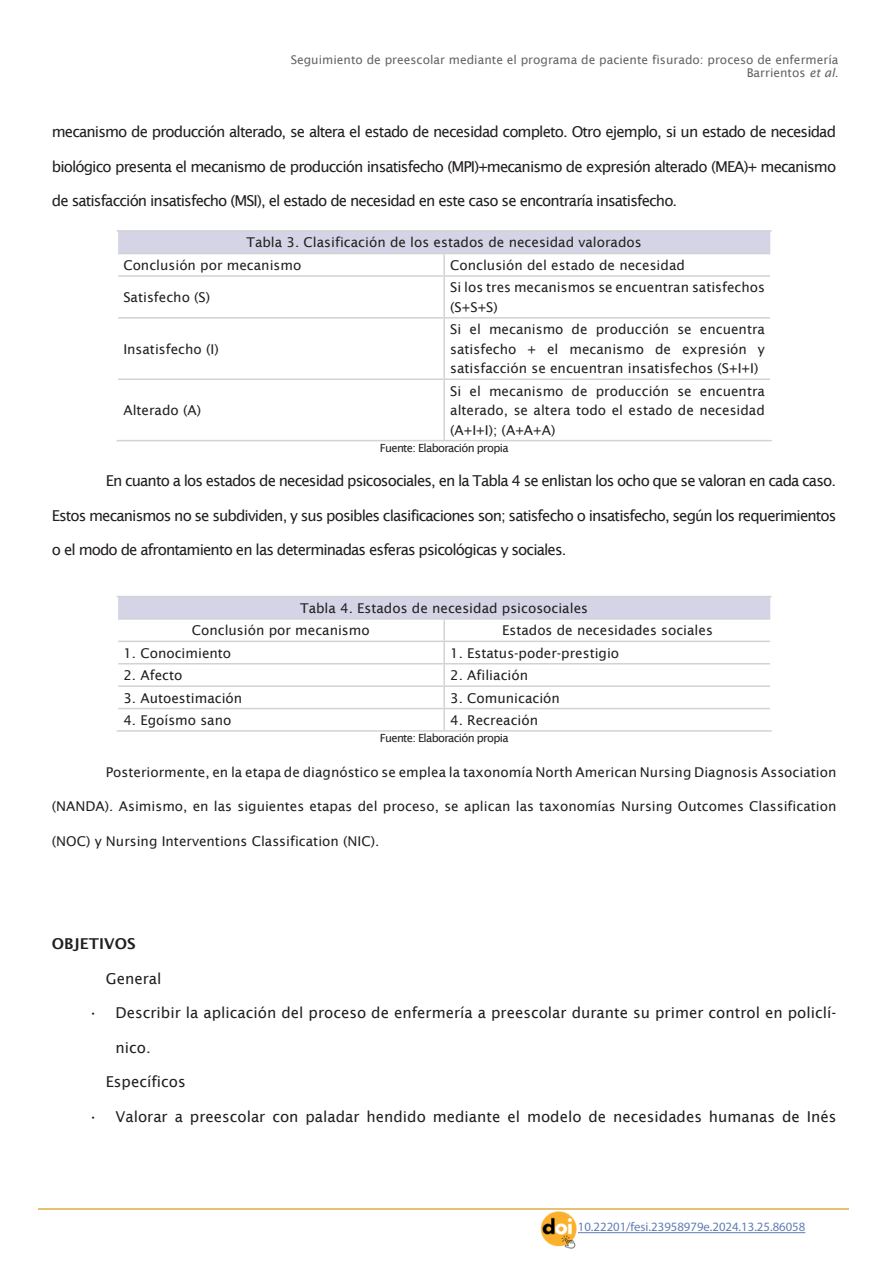
<style>
.page{position:relative;width:893px;height:1263px;background:#fff}
.page>*{position:absolute;margin:0;border:0;box-sizing:border-box;transform-origin:0 0}
.t1{font:15px "Lucida Sans";letter-spacing:-.06em;color:#231f20}
.t2{font:15px "Lucida Sans";color:#231f20}
.t3{font:600 15px "Lucida Sans";color:#231f20}
.t4{font:13.5px/19.5px "Lucida Sans";color:#231f20}
.t5{font:12.75px "Myriad Pro";color:#617eb4}
.t6{font:12px/13.5px "Lucida Sans";color:#636466;text-align:right}
.t7{font:11.25px "Lucida Sans";letter-spacing:-.06em;color:#231f20}
.s1{font-style:italic}
</style>
<div class="page">
<hr style="left:38px;top:1208px;width:811px;height:1px;background:#e6c173">
<hr style="left:578px;top:1232px;width:227px;height:1px;background:#617eb4">
<img style="left:540px;top:1212px;width:37px;height:37px">
<div style="left:117px;top:231px;width:654px;height:23px;background:#d4d4e6"></div>
<svg style="left:118px;top:254px;width:652px;height:125px"></svg>
<hr style="left:117px;top:230px;width:655px;height:2px;background:#d1d3d4">
<hr style="left:118px;top:253px;width:652px;height:1px;background:#d1d3d4">
<hr style="left:443px;top:254px;width:2px;height:21px;background:#d1d3d4">
<hr style="left:118px;top:275px;width:652px;height:2px;background:#d1d3d4">
<hr style="left:443px;top:277px;width:2px;height:40px;background:#d1d3d4">
<hr style="left:118px;top:317px;width:652px;height:2px;background:#d1d3d4">
<hr style="left:443px;top:319px;width:2px;height:60px;background:#d1d3d4">
<hr style="left:118px;top:379px;width:652px;height:1px;background:#d1d3d4">
<hr style="left:443px;top:380px;width:2px;height:60px;background:#d1d3d4">
<hr style="left:117px;top:440px;width:655px;height:1px;background:#d1d3d4">
<hr style="left:770px;top:232px;width:2px;height:22px;background:#fff">
<svg style="left:117px;top:232px;width:1px;height:22px"></svg>
<div style="left:117px;top:597px;width:654px;height:22px;background:#d4d4e6"></div>
<svg style="left:118px;top:640px;width:652px;height:70px"></svg>
<hr style="left:117px;top:596px;width:655px;height:1px;background:#d1d3d4">
<hr style="left:118px;top:618px;width:652px;height:2px;background:#d1d3d4">
<hr style="left:443px;top:620px;width:2px;height:21px;background:#d1d3d4">
<hr style="left:118px;top:641px;width:652px;height:1px;background:#d1d3d4">
<hr style="left:443px;top:642px;width:2px;height:21px;background:#d1d3d4">
<hr style="left:118px;top:663px;width:652px;height:2px;background:#d1d3d4">
<hr style="left:443px;top:665px;width:2px;height:20px;background:#d1d3d4">
<hr style="left:118px;top:685px;width:652px;height:2px;background:#d1d3d4">
<hr style="left:443px;top:687px;width:2px;height:21px;background:#d1d3d4">
<hr style="left:118px;top:708px;width:652px;height:1px;background:#d1d3d4">
<hr style="left:443px;top:709px;width:2px;height:21px;background:#d1d3d4">
<hr style="left:117px;top:730px;width:655px;height:2px;background:#d1d3d4">
<hr style="left:770px;top:597px;width:2px;height:22px;background:#fff">
<svg style="left:117px;top:597px;width:1px;height:22px"></svg>
<p class="t6" style="left:291px;top:52px;width:549px">Seguimiento de preescolar mediante el programa de paciente fisurado: proceso de enfermería<br>Barrientos <span class="s1">et al</span>.</p>
<p class="t1" style="left:52px;top:123px;width:786px">mecanismo de producción alterado, se altera el estado de necesidad completo. Otro ejemplo, si un estado de necesidad</p>
<p class="t1" style="left:52px;top:157px;width:786px">biológico presenta el mecanismo de producción insatisfecho (MPI)+mecanismo de expresión alterado (MEA)+ mecanismo</p>
<p class="t1" style="left:52px;top:192px;width:627px">de satisfacción insatisfecho (MSI), el estado de necesidad en este caso se encontraría insatisfecho.</p>
<p class="t4" style="left:123px;top:231px;width:520px;line-height:22.6px;text-indent:123px">Tabla 3. Clasificación de los estados de necesidad valorados<br>Conclusión por mecanismo</p>
<p class="t4" style="left:450px;top:255px;width:236px">Conclusión del estado de necesidad</p>
<p class="t4" style="left:123px;top:287px;width:88px">Satisfecho (S)</p>
<p class="t4" style="left:450px;top:278px;width:316px">Si los tres mecanismos se encuentran satisfechos (S+S+S)</p>
<p class="t4" style="left:123px;top:339px;width:97px">Insatisfecho (I)</p>
<p class="t4" style="left:450px;top:319px;width:316px;text-align:justify">Si el mecanismo de producción se encuentra satisfecho + el mecanismo de expresión y satisfacción se encuentran insatisfechos (S+I+I)</p>
<p class="t4" style="left:450px;top:381px;width:316px;text-align:justify">Si el mecanismo de producción se encuentra alterado, se altera todo el estado de necesidad (A+I+I); (A+A+A)</p>
<p class="t7" style="left:380px;top:441px;width:130px">Fuente: Elaboración propia</p>
<p class="t1" style="left:106px;top:472px;width:732px">En cuanto a los estados de necesidad psicosociales, en la Tabla 4 se enlistan los ocho que se valoran en cada caso.</p>
<p class="t1" style="left:52px;top:506px;width:786px">Estos mecanismos no se subdividen, y sus posibles clasificaciones son; satisfecho o insatisfecho, según los requerimientos</p>
<p class="t1" style="left:52px;top:541px;width:516px">o el modo de afrontamiento en las determinadas esferas psicológicas y sociales.</p>
<p class="t4" style="left:123px;top:400px;width:79px">Alterado (A)</p>
<p class="t4" style="left:192px;top:597px;width:398px;line-height:22.4px;text-indent:108px">Tabla 4. Estados de necesidad psicosociales<br>Conclusión por mecanismo</p>
<p class="t4" style="left:502px;top:621px;width:212px">Estados de necesidades sociales</p>
<p class="t4" style="left:123px;top:643px;width:109px">1. Conocimiento</p>
<p class="t4" style="left:450px;top:643px;width:171px">1. Estatus-poder-prestigio</p>
<p class="t4" style="left:123px;top:665px;width:61px">2. Afecto</p>
<p class="t4" style="left:450px;top:665px;width:79px">2. Afiliación</p>
<p class="t4" style="left:123px;top:688px;width:120px">3. Autoestimación</p>
<p class="t4" style="left:450px;top:688px;width:111px">3. Comunicación</p>
<p class="t4" style="left:123px;top:710px;width:109px">4. Egoísmo sano</p>
<p class="t4" style="left:450px;top:710px;width:89px">4. Recreación</p>
<p class="t7" style="left:380px;top:731px;width:130px">Fuente: Elaboración propia</p>
<p class="t4" style="left:106px;top:762px;width:732px">Posteriormente, en la etapa de diagnóstico se emplea la taxonomía North American Nursing Diagnosis Association</p>
<p class="t4" style="left:52px;top:796px;width:786px">(NANDA). Asimismo, en las siguientes etapas del proceso, se aplican las taxonomías Nursing Outcomes Classification</p>
<p class="t4" style="left:52px;top:831px;width:329px">(NOC) y Nursing Interventions Classification (NIC).</p>
<p class="t3" style="left:52px;top:935px;width:85px">OBJETIVOS</p>
<p class="t2" style="left:106px;top:969px;width:57px">General</p>
<p class="t2" style="left:89px;top:1004px;width:749px">• Describir la aplicación del proceso de enfermería a preescolar durante su primer control en policlí-</p>
<p class="t1" style="left:116px;top:1038px;width:37px">nico.</p>
<p class="t2" style="left:106px;top:1073px;width:81px">Específicos</p>
<p class="t2" style="left:89px;top:1107px;width:749px">• Valorar a preescolar con paladar hendido mediante el modelo de necesidades humanas de Inés</p>
<p class="t5" style="left:578px;top:1222px;width:229px">10.22201/fesi.23958979e.2024.13.25.86058</p>
</div>
